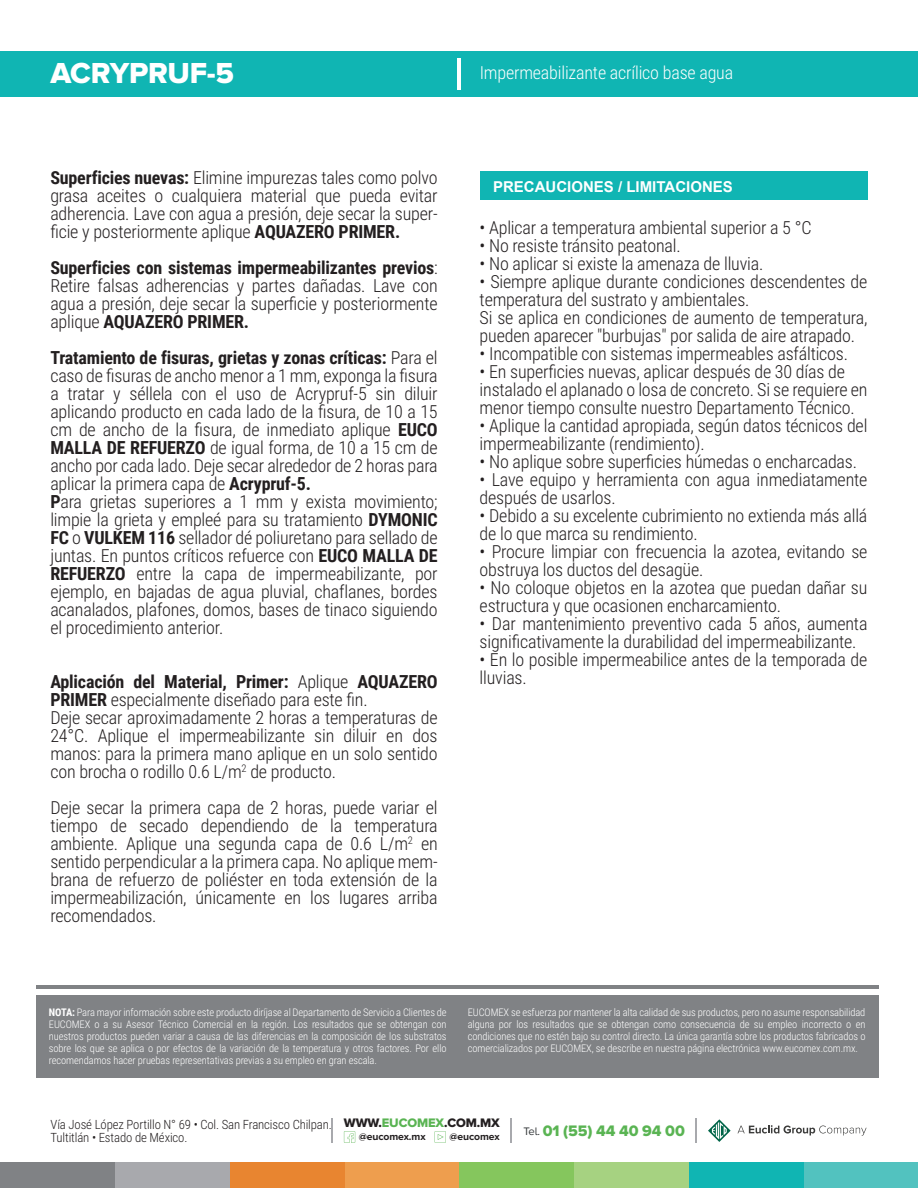
<style>
.page{position:relative;width:918px;height:1188px;background:#fff}
.page>*{position:absolute;margin:0;border:0;box-sizing:border-box;transform-origin:0 0}
.t1{font:30px "Proxima Nova A Extrabld";letter-spacing:-.01em;color:#fff}
.t2{font:300 18px/18px "Roboto Condensed";letter-spacing:-.01em;color:#231f20}
.t3{font:300 18px "Roboto Condensed";letter-spacing:-.01em;color:#fff}
.t4{font:15.75px "Proxima Nova A Extrabld";letter-spacing:-.01em;color:#5ab453}
.t5{font:700 15px "Arial";color:#fff}
.t6{font:300 12.75px/12.8px "Roboto Condensed";letter-spacing:-.01em;color:#231f20}
.t7{font:12.75px "Proxima Nova A Extrabld";letter-spacing:-.01em;color:#231f20}
.t8{font:300 10.5px/12px "Roboto Condensed";letter-spacing:-.01em;color:#fff;text-align:justify}
.t9{font:700 10.35px "Proxima Nova A";letter-spacing:-.01em;color:#231f20}
.s1{font-weight:700}
.s2{color:#5ab453}
.s3{font-family:"Proxima Nova A";font-size:11.25px;color:#333739}
</style>
<div class="page">
<div style="left:0;top:51px;width:918px;height:45px;background:#10b5b3"></div>
<div style="left:36px;top:995px;width:843px;height:82px;background:#808285"></div>
<hr style="left:36px;top:985px;width:843px;height:3px;background:#808285">
<div style="left:804px;top:1162px;width:114px;height:26px;background:#52c2bf"></div>
<div style="left:689px;top:1162px;width:115px;height:26px;background:#10b5b3"></div>
<div style="left:574px;top:1162px;width:115px;height:26px;background:#a6d281"></div>
<div style="left:459px;top:1162px;width:115px;height:26px;background:#85c65d"></div>
<div style="left:345px;top:1162px;width:114px;height:26px;background:#ee9e4e"></div>
<div style="left:230px;top:1162px;width:115px;height:26px;background:#e88530"></div>
<div style="left:115px;top:1162px;width:115px;height:26px;background:#a8a9ad"></div>
<div style="left:0;top:1162px;width:115px;height:26px;background:#808285"></div>
<hr style="left:457px;top:58px;width:4px;height:31px;background:#fff">
<svg style="left:708px;top:1119px;width:23px;height:23px"></svg>
<svg style="left:738px;top:1125px;width:129px;height:11px"></svg>
<svg style="left:435px;top:1131px;width:11px;height:12px"></svg>
<svg style="left:344px;top:1131px;width:11px;height:12px"></svg>
<svg style="left:696px;top:1118px;width:1px;height:25px"></svg>
<svg style="left:511px;top:1118px;width:1px;height:25px"></svg>
<hr style="left:331px;top:1118px;width:2px;height:25px;background:#a8a9ad">
<div style="left:480px;top:172px;width:388px;height:28px;background:#10b5b3"></div>
<h1 class="t1" style="left:51px;top:56px;width:185px">ACRYPRUF-5</h1>
<p class="t3" style="left:480px;top:60px;width:255px">Impermeabilizante acrílico base agua</p>
<p class="t2" style="left:50px;top:168px;width:389px;text-align:justify"><span class="s1">Superficies nuevas:</span> Elimine impurezas tales como polvo grasa aceites o cualquiera material que pueda evitar adherencia. Lave con agua a presión, deje secar la super&shy;ficie y posteriormente aplique <span class="s1">AQUAZERO PRIMER.</span></p>
<p class="t2" style="left:50px;top:258px;width:389px;text-align:justify"><span class="s1">Superficies con sistemas impermeabilizantes previos</span>:<br>Retire falsas adherencias y partes dañadas. Lave con agua a presión, deje secar la superficie y posteriormente aplique <span class="s1">AQUAZERO PRIMER.</span></p>
<p class="t2" style="left:50px;top:348px;width:389px"><span class="s1">Tratamiento de fisuras, grietas y zonas críticas:</span> Para el caso de fisuras de ancho menor a 1 mm, exponga la fisura a tratar y séllela con el uso de Acrypruf-5 sin diluir aplicando producto en cada lado de la fisura, de 10 a 15 cm de ancho de la fisura, de inmediato aplique <span class="s1">EUCO MALLA DE REFUERZO</span> de igual forma, de 10 a 15 cm de ancho por cada lado. Deje secar alrededor de 2 horas para aplicar la primera capa de <span class="s1">Acrypruf-5.<br>P</span>ara grietas superiores a 1 mm y exista movimiento; limpie la grieta y empleé para su tratamiento <span class="s1">DYMONIC FC</span> o <span class="s1">VULKEM 116</span> sellador dé poliuretano para sellado de juntas. En puntos críticos refuerce con <span class="s1">EUCO MALLA DE REFUERZO</span> entre la capa de impermeabilizante, por ejemplo, en bajadas de agua pluvial, chaflanes, bordes acanalados, plafones, domos, bases de tinaco siguiendo el procedimiento anterior.</p>
<p class="t2" style="left:50px;top:672px;width:389px"><span class="s1">Aplicación del Material, Primer:</span> Aplique <span class="s1">AQUAZERO PRIMER</span> especialmente diseñado para este fin.<br>Deje secar aproximadamente 2 horas a temperaturas de 24°C. Aplique el impermeabilizante sin diluir en dos manos: para la primera mano aplique en un solo sentido con brocha o rodillo 0.6 L/m<sup>2</sup> de producto.</p>
<p class="t2" style="left:50px;top:798px;width:389px;text-align:justify">Deje secar la primera capa de 2 horas, puede variar el tiempo de secado dependiendo de la temperatura ambiente. Aplique una segunda capa de 0.6 L/m<sup>2</sup> en sentido perpendicular a la primera capa. No aplique mem&shy;brana de refuerzo de poliéster en toda extensión de la impermeabilización, únicamente en los lugares arriba recomendados.</p>
<p class="t5" style="left:493px;top:177px;width:241px">PRECAUCIONES / LIMITACIONES</p>
<p class="t2" style="left:480px;top:218px;width:333px">• Aplicar a temperatura ambiental superior a 5 °C</p>
<p class="t2" style="left:480px;top:236px;width:203px">• No resiste tránsito peatonal.</p>
<p class="t2" style="left:480px;top:254px;width:285px">• No aplicar si existe la amenaza de lluvia.</p>
<p class="t2" style="left:480px;top:272px;width:389px">• Siempre aplique durante condiciones descendentes de temperatura del sustrato y ambientales.<br>Si se aplica en condiciones de aumento de temperatura, pueden aparecer "burbujas" por salida de aire atrapado.</p>
<p class="t2" style="left:480px;top:344px;width:370px">• Incompatible con sistemas impermeables asfálticos.</p>
<p class="t2" style="left:480px;top:362px;width:389px">• En superficies nuevas, aplicar después de 30 días de instalado el aplanado o losa de concreto. Si se requiere en menor tiempo consulte nuestro Departamento Técnico.</p>
<p class="t2" style="left:480px;top:416px;width:389px">• Aplique la cantidad apropiada, según datos técnicos del impermeabilizante (rendimiento).</p>
<p class="t2" style="left:480px;top:452px;width:379px">• No aplique sobre superficies húmedas o encharcadas.</p>
<p class="t2" style="left:480px;top:470px;width:389px">• Lave equipo y herramienta con agua inmediatamente después de usarlos.</p>
<p class="t2" style="left:480px;top:506px;width:389px">• Debido a su excelente cubrimiento no extienda más allá de lo que marca su rendimiento.</p>
<p class="t2" style="left:480px;top:542px;width:389px">• Procure limpiar con frecuencia la azotea, evitando se obstruya los ductos del desagüe.</p>
<p class="t2" style="left:480px;top:578px;width:389px">• No coloque objetos en la azotea que puedan dañar su estructura y que ocasionen encharcamiento.</p>
<p class="t2" style="left:480px;top:614px;width:389px">• Dar mantenimiento preventivo cada 5 años, aumenta significativamente la durabilidad del impermeabilizante.</p>
<p class="t2" style="left:480px;top:650px;width:389px">• En lo posible impermeabilice antes de la temporada de lluvias.</p>
<p class="t8" style="left:49px;top:1006px;width:399px"><span class="s1">NOTA:</span> Para mayor información sobre este producto diríjase al Departamento de Servicio a Clientes de EUCOMEX o a su Asesor Técnico Comercial en la región. Los resultados que se obtengan con nuestros productos pueden variar a causa de las diferencias en la composición de los substratos sobre los que se aplica o por efectos de la variación de la temperatura y otros factores. Por ello recomendamos hacer pruebas representativas previas a su empleo en gran escala.</p>
<p class="t8" style="left:468px;top:1006px;width:399px">EUCOMEX se esfuerza por mantener la alta calidad de sus productos, pero no asume responsabilidad alguna por los resultados que se obtengan como consecuencia de su empleo incorrecto o en condiciones que no estén bajo su control directo. La única garantía sobre los productos fabricados o comercializados por EUCOMEX, se describe en nuestra página electrónica www.eucomex.com.mx.</p>
<p class="t7" style="left:344px;top:1115px;width:157px">WWW.<span class="s2">EUCOMEX</span>.COM.MX</p>
<p class="t9" style="left:359px;top:1131px;width:68px">@eucomex.mx</p>
<p class="t9" style="left:449px;top:1131px;width:52px">@eucomex</p>
<p class="t6" style="left:51px;top:1118px;width:283px">Vía José López Portillo N° 69 • Col. San Francisco Chilpan.<br>Tultitlán • Estado de México.</p>
<p class="t4" style="left:523px;top:1122px;width:163px"><span class="s3">Tel.</span> 01 (55) 44 40 94 00</p>
</div>
